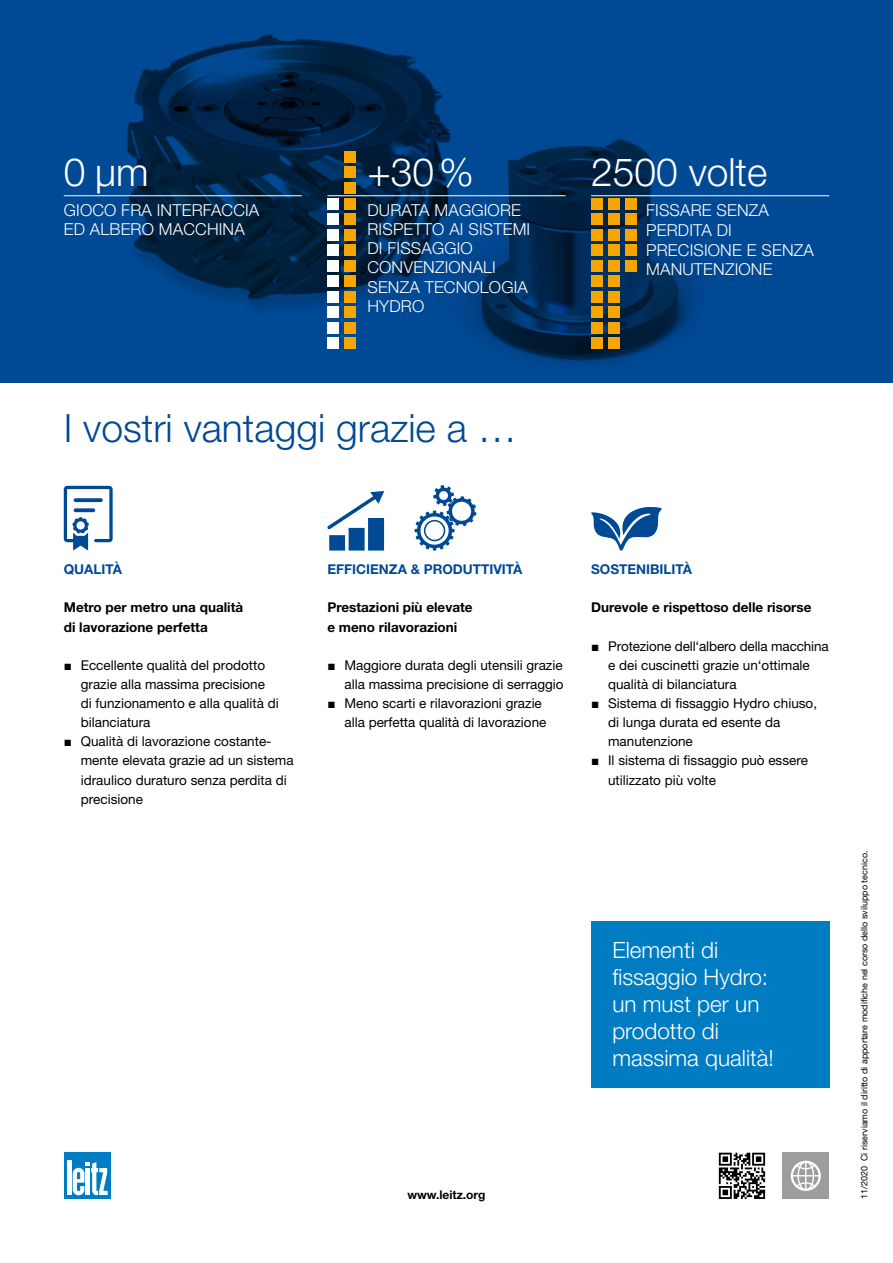
<style>
.page{position:relative;width:893px;height:1263px;background:#fff}
.page>*{position:absolute;margin:0;border:0;box-sizing:border-box;transform-origin:0 0}
.t1{font:300 39px "Helvetica Neue LT Pro";color:#004994}
.t2{font:300 39px "Helvetica Neue LT Pro";color:#fff}
.t3{font:300 22.5px/27px "Helvetica Neue LT Pro";color:#fff}
.t4{font:300 16.5px/19px "Helvetica Neue LT Pro";letter-spacing:.01em;color:#fff}
.t5{font:13.5px/19.2px "Helvetica Neue LT Pro";color:#000}
.t6{font:700 13.5px/19.2px "Helvetica Neue LT Pro";color:#000}
.t7{font:700 13.5px "Helvetica Neue LT Pro";color:#004994}
.t8{font:700 12px "Helvetica Neue LT Pro";color:#000}
.t9{font:9px "Helvetica Neue LT Pro";color:#000}
.s1{font-family:"Arial"}
</style>
<div class="page">
<svg style="left:0;top:0;width:893px;height:383px;background:#003e7d"></svg>
<div style="left:64px;top:1152px;width:47px;height:47px;background:#007cc2"></div>
<div style="left:67px;top:1160px;width:5px;height:35px;background:#fff"></div>
<svg style="left:73px;top:1162px;width:35px;height:33px"></svg>
<div style="left:368px;top:518px;width:16px;height:33px;background:#004994"></div>
<div style="left:349px;top:528px;width:16px;height:23px;background:#004994"></div>
<div style="left:329px;top:535px;width:16px;height:16px;background:#004994"></div>
<svg style="left:327px;top:491px;width:57px;height:38px"></svg>
<svg style="left:415px;top:485px;width:61px;height:66px"></svg>
<svg style="left:64px;top:486px;width:49px;height:65px"></svg>
<svg style="left:74px;top:508px;width:21px;height:4px"></svg>
<svg style="left:74px;top:498px;width:29px;height:4px"></svg>
<svg style="left:591px;top:507px;width:71px;height:44px"></svg>
<div style="left:783px;top:1153px;width:46px;height:46px;background:#9d9d9c"></div>
<svg style="left:791px;top:1161px;width:30px;height:30px"></svg>
<svg style="left:719px;top:1153px;width:46px;height:46px"></svg>
<hr style="left:327px;top:195px;width:239px;height:1px;background:#fff">
<hr style="left:591px;top:195px;width:238px;height:1px;background:#fff">
<hr style="left:64px;top:195px;width:238px;height:1px;background:#fff">
<div style="left:345px;top:182px;width:11px;height:12px;background:#f7a600"></div>
<div style="left:345px;top:167px;width:11px;height:11px;background:#f7a600"></div>
<div style="left:327px;top:244px;width:12px;height:12px;background:#fff"></div>
<div style="left:327px;top:229px;width:12px;height:11px;background:#fff"></div>
<div style="left:327px;top:213px;width:12px;height:12px;background:#fff"></div>
<div style="left:327px;top:198px;width:12px;height:11px;background:#fff"></div>
<div style="left:327px;top:291px;width:12px;height:11px;background:#fff"></div>
<div style="left:327px;top:275px;width:12px;height:12px;background:#fff"></div>
<div style="left:327px;top:260px;width:12px;height:11px;background:#fff"></div>
<div style="left:327px;top:337px;width:12px;height:12px;background:#fff"></div>
<div style="left:327px;top:322px;width:12px;height:11px;background:#fff"></div>
<div style="left:327px;top:306px;width:12px;height:12px;background:#fff"></div>
<div style="left:345px;top:244px;width:11px;height:12px;background:#f7a600"></div>
<div style="left:345px;top:229px;width:11px;height:11px;background:#f7a600"></div>
<div style="left:345px;top:213px;width:11px;height:12px;background:#f7a600"></div>
<div style="left:345px;top:198px;width:11px;height:11px;background:#f7a600"></div>
<div style="left:345px;top:291px;width:11px;height:11px;background:#f7a600"></div>
<div style="left:345px;top:275px;width:11px;height:12px;background:#f7a600"></div>
<div style="left:345px;top:260px;width:11px;height:11px;background:#f7a600"></div>
<div style="left:345px;top:337px;width:11px;height:12px;background:#f7a600"></div>
<div style="left:345px;top:322px;width:11px;height:11px;background:#f7a600"></div>
<div style="left:345px;top:306px;width:11px;height:12px;background:#f7a600"></div>
<div style="left:345px;top:151px;width:11px;height:12px;background:#f7a600"></div>
<div style="left:591px;top:244px;width:11px;height:12px;background:#f7a600"></div>
<div style="left:591px;top:229px;width:11px;height:11px;background:#f7a600"></div>
<div style="left:591px;top:213px;width:11px;height:12px;background:#f7a600"></div>
<div style="left:591px;top:198px;width:11px;height:11px;background:#f7a600"></div>
<div style="left:591px;top:291px;width:11px;height:11px;background:#f7a600"></div>
<div style="left:591px;top:275px;width:11px;height:12px;background:#f7a600"></div>
<div style="left:591px;top:260px;width:11px;height:11px;background:#f7a600"></div>
<div style="left:591px;top:337px;width:11px;height:12px;background:#f7a600"></div>
<div style="left:591px;top:322px;width:11px;height:11px;background:#f7a600"></div>
<div style="left:591px;top:306px;width:11px;height:12px;background:#f7a600"></div>
<div style="left:608px;top:244px;width:11px;height:12px;background:#f7a600"></div>
<div style="left:608px;top:229px;width:11px;height:11px;background:#f7a600"></div>
<div style="left:608px;top:213px;width:11px;height:12px;background:#f7a600"></div>
<div style="left:608px;top:198px;width:11px;height:11px;background:#f7a600"></div>
<div style="left:608px;top:291px;width:11px;height:11px;background:#f7a600"></div>
<div style="left:608px;top:275px;width:11px;height:12px;background:#f7a600"></div>
<div style="left:608px;top:260px;width:11px;height:11px;background:#f7a600"></div>
<div style="left:608px;top:337px;width:11px;height:12px;background:#f7a600"></div>
<div style="left:608px;top:322px;width:11px;height:11px;background:#f7a600"></div>
<div style="left:608px;top:306px;width:11px;height:12px;background:#f7a600"></div>
<div style="left:625px;top:244px;width:12px;height:12px;background:#f7a600"></div>
<div style="left:625px;top:229px;width:12px;height:11px;background:#f7a600"></div>
<div style="left:625px;top:213px;width:12px;height:12px;background:#f7a600"></div>
<div style="left:625px;top:198px;width:12px;height:11px;background:#f7a600"></div>
<div style="left:625px;top:260px;width:12px;height:11px;background:#f7a600"></div>
<div style="left:591px;top:921px;width:238px;height:166px;background:#007cc2"></div>
<h1 class="t2" style="left:367px;top:148px;width:108px">+30%</h1>
<h1 class="t2" style="left:64px;top:148px;width:86px">0 µm</h1>
<h1 class="t2" style="left:591px;top:148px;width:178px">2500 volte</h1>
<p class="t4" style="left:64px;top:200px;width:197px">GIOCO FRA INTERFACCIA<br>ED ALBERO MACCHINA</p>
<p class="t4" style="left:367px;top:200px;width:164px">DURATA MAGGIORE<br>RISPETTO AI SISTEMI<br>DI FISSAGGIO<br>CONVENZIONALI<br>SENZA TECNOLOGIA<br>HYDRO</p>
<p class="t4" style="left:646px;top:200px;width:169px;line-height:19.8px">FISSARE SENZA<br>PERDITA DI<br>PRECISIONE E SENZA<br>MANUTENZIONE</p>
<h1 class="t1" style="left:64px;top:404px;width:454px">I vostri vantaggi grazie a …</h1>
<p class="t7" style="left:64px;top:561px;width:60px">QUALITÀ</p>
<p class="t6" style="left:64px;top:598px;width:181px">Metro per metro una qualità di lavorazione perfetta</p>
<p class="t5" style="left:81px;top:655px;width:200px;text-indent:-17px"><span class="s1">■</span> Eccellente qualità del prodotto grazie alla massima precisione di funzionamento e alla qualità di bilanciatura</p>
<p class="t5" style="left:81px;top:732px;width:214px;text-indent:-17px"><span class="s1">■</span> Qualità di lavorazione costante&shy;mente elevata grazie ad un sistema idraulico duraturo senza perdita di precisione</p>
<p class="t7" style="left:327px;top:561px;width:196px">EFFICIENZA &amp; PRODUTTIVITÀ</p>
<p class="t6" style="left:327px;top:598px;width:147px">Prestazioni più elevate e meno rilavorazioni</p>
<p class="t5" style="left:327px;top:655px;width:238px;text-align:right"><span class="s1">■</span> Maggiore durata degli utensili grazie alla massima precisione di serraggio</p>
<p class="t5" style="left:344px;top:693px;width:203px;text-indent:-17px"><span class="s1">■</span> Meno scarti e rilavorazioni grazie alla perfetta qualità di lavorazione</p>
<p class="t7" style="left:591px;top:561px;width:102px">SOSTENIBILITÀ</p>
<p class="t6" style="left:591px;top:598px;width:222px">Durevole e rispettoso delle risorse</p>
<p class="t5" style="left:608px;top:636px;width:222px;text-indent:-17px"><span class="s1">■</span> Protezione dell‘albero della macchina e dei cuscinetti grazie un‘ottimale qualità di bilanciatura</p>
<p class="t5" style="left:608px;top:693px;width:211px;text-indent:-17px"><span class="s1">■</span> Sistema di fissaggio Hydro chiuso, di lunga durata ed esente da manutenzione</p>
<p class="t5" style="left:608px;top:751px;width:202px;text-indent:-17px"><span class="s1">■</span> Il sistema di fissaggio può essere utilizzato più volte</p>
<p class="t8" style="left:407px;top:1187px;width:80px">www.leitz.org</p>
<h2 class="t3" style="left:612px;top:936px;width:163px">Elementi di fissaggio Hydro: un must per un prodotto di massima qualità!</h2>
<p class="t9" style="left:859px;top:1199px;width:350px;rotate:-90deg">11/2020 Ci riserviamo il diritto di apportare modifiche nel corso dello sviluppo tecnico.</p>
</div>
